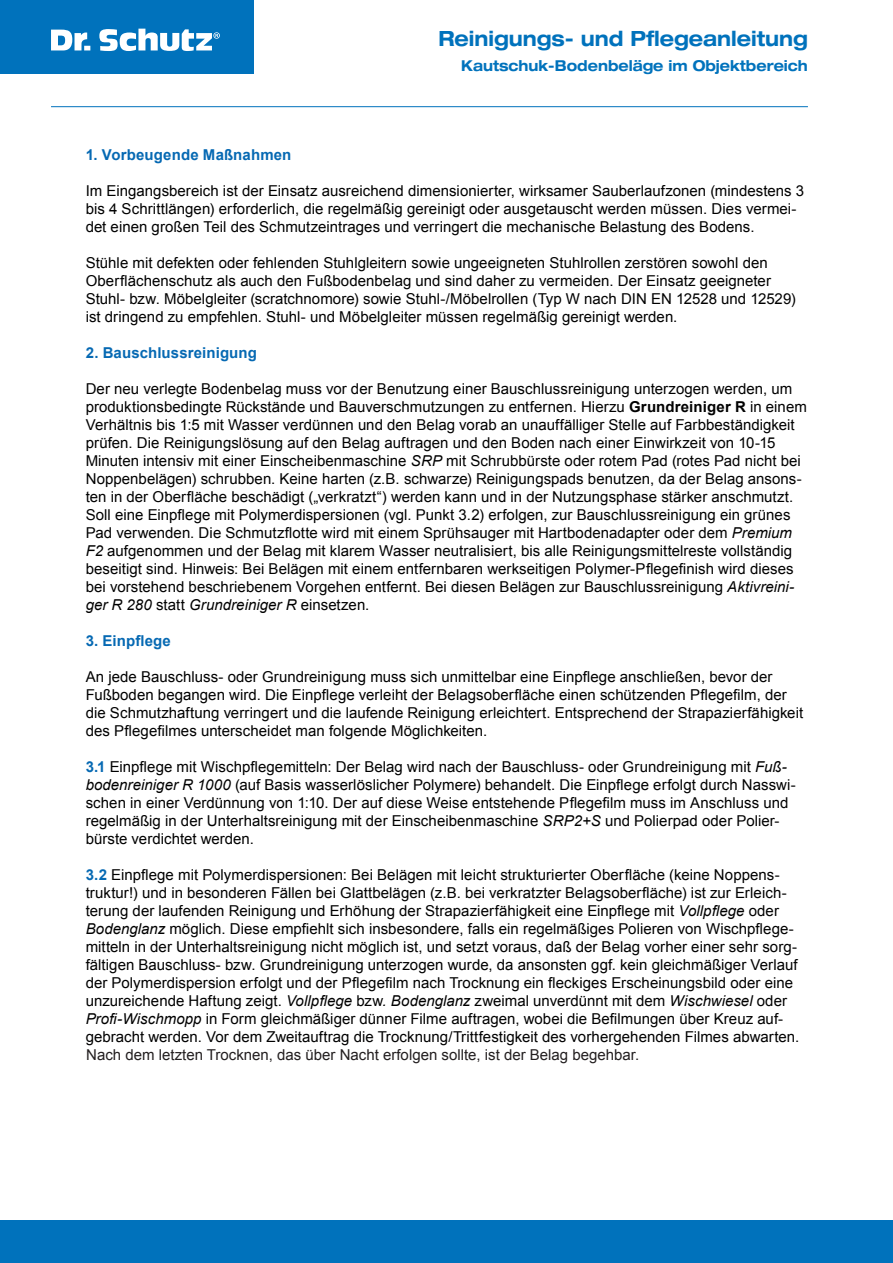
<style>
.page{position:relative;width:893px;height:1263px;background:#fff}
.page>*{position:absolute;margin:0;border:0;box-sizing:border-box;transform-origin:0 0}
.t1{font:700 expanded 21px "Helvetica Neue LT Pro";color:#0072bc;scale:.9 1}
.t2{font:15px/18px "Arial";letter-spacing:.005em;color:#000}
.t3{font:15px "Arial";color:#231f20}
.t4{font:700 15px "Arial";letter-spacing:.01em;color:#0669b3}
.t5{font:700 expanded 15px "Helvetica Neue LT Pro";color:#0072bc;scale:.9 1}
.s1{font-weight:700}
.s2{font-style:italic}
.s3{font-weight:700;color:#0669b3}
</style>
<div class="page">
<div style="left:0;top:0;width:253px;height:73px;background:#0072bc"></div>
<svg style="left:51px;top:29px;width:169px;height:22px"></svg>
<div style="left:0;top:1220px;width:893px;height:43px;background:#0072bc"></div>
<hr style="left:51px;top:106px;width:757px;height:1px;background:#0072bc">
<h1 class="t1" style="left:438px;top:25px;width:412px">Reinigungs- und Pflegeanleitung</h1>
<p class="t5" style="left:461px;top:56px;width:387px">Kautschuk-Bodenbeläge im Objektbereich</p>
<p class="t4" style="left:86px;top:145px;width:207px">1. Vorbeugende Maßnahmen</p>
<p class="t2" style="left:86px;top:182px;width:720px">Im Eingangsbereich ist der Einsatz ausreichend dimensionierter, wirksamer Sauberlaufzonen (mindestens 3 bis 4 Schrittlängen) erforderlich, die regelmäßig gereinigt oder ausgetauscht werden müssen. Dies vermei&shy;det einen großen Teil des Schmutzeintrages und verringert die mechanische Belastung des Bodens.</p>
<p class="t2" style="left:86px;top:254px;width:712px">Stühle mit defekten oder fehlenden Stuhlgleitern sowie ungeeigneten Stuhlrollen zerstören sowohl den Oberflächenschutz als auch den Fußbodenbelag und sind daher zu vermeiden. Der Einsatz geeigneter Stuhl- bzw. Möbelgleiter (scratchnomore) sowie Stuhl-/Möbelrollen (Typ W nach DIN EN 12528 und 12529) ist dringend zu empfehlen. Stuhl- und Möbelgleiter müssen regelmäßig gereinigt werden.</p>
<p class="t4" style="left:86px;top:343px;width:173px">2. Bauschlussreinigung</p>
<p class="t2" style="left:86px;top:380px;width:723px">Der neu verlegte Bodenbelag muss vor der Benutzung einer Bauschlussreinigung unterzogen werden, um produktionsbedingte Rückstände und Bauverschmutzungen zu entfernen. Hierzu <span class="s1">Grundreiniger R</span> in einem Verhältnis bis 1:5 mit Wasser verdünnen und den Belag vorab an unauffälliger Stelle auf Farbbeständigkeit prüfen. Die Reinigungslösung auf den Belag auftragen und den Boden nach einer Einwirkzeit von 10-15<br>Minuten intensiv mit einer Einscheibenmaschine <span class="s2">SRP</span> mit Schrubbürste oder rotem Pad (rotes Pad nicht bei Noppenbelägen) schrubben. Keine harten (z.B. schwarze) Reinigungspads benutzen, da der Belag ansons&shy;ten in der Oberfläche beschädigt („verkratzt“) werden kann und in der Nutzungsphase stärker anschmutzt.<br>Soll eine Einpflege mit Polymerdispersionen (vgl. Punkt 3.2) erfolgen, zur Bauschlussreinigung ein grünes Pad verwenden. Die Schmutzflotte wird mit einem Sprühsauger mit Hartbodenadapter oder dem <span class="s2">Premium F2</span> aufgenommen und der Belag mit klarem Wasser neutralisiert, bis alle Reinigungsmittelreste vollständig beseitigt sind. Hinweis: Bei Belägen mit einem entfernbaren werkseitigen Polymer-Pflegefinish wird dieses bei vorstehend beschriebenem Vorgehen entfernt. Bei diesen Belägen zur Bauschlussreinigung <span class="s2">Aktivreini&shy;ger R 280</span> statt <span class="s2">Grundreiniger R</span> einsetzen.</p>
<p class="t4" style="left:86px;top:631px;width:87px">3. Einpflege</p>
<p class="t2" style="left:86px;top:668px;width:719px">An jede Bauschluss- oder Grundreinigung muss sich unmittelbar eine Einpflege anschließen, bevor der Fußboden begangen wird. Die Einpflege verleiht der Belagsoberfläche einen schützenden Pflegefilm, der die Schmutzhaftung verringert und die laufende Reinigung erleichtert. Entsprechend der Strapazierfähigkeit des Pflegefilmes unterscheidet man folgende Möglichkeiten.</p>
<p class="t2" style="left:86px;top:758px;width:712px"><span class="s3">3.1</span> Einpflege mit Wischpflegemitteln: Der Belag wird nach der Bauschluss- oder Grundreinigung mit <span class="s2">Fuß&shy;bodenreiniger R 1000</span> (auf Basis wasserlöslicher Polymere) behandelt. Die Einpflege erfolgt durch Nasswi&shy;schen in einer Verdünnung von 1:10. Der auf diese Weise entstehende Pflegefilm muss im Anschluss und regelmäßig in der Unterhaltsreinigung mit der Einscheibenmaschine <span class="s2">SRP2+S</span> und Polierpad oder Polier&shy;bürste verdichtet werden.</p>
<p class="t2" style="left:86px;top:866px;width:695px"><span class="s3">3.2</span> Einpflege mit Polymerdispersionen: Bei Belägen mit leicht strukturierter Oberfläche (keine Noppens-</p>
<p class="t2" style="left:86px;top:884px;width:702px">truktur!) und in besonderen Fällen bei Glattbelägen (z.B. bei verkratzter Belagsoberfläche) ist zur Erleich-</p>
<p class="t2" style="left:86px;top:902px;width:695px">terung der laufenden Reinigung und Erhöhung der Strapazierfähigkeit eine Einpflege mit <span class="s2">Vollpflege</span> oder</p>
<p class="t2" style="left:86px;top:920px;width:710px"><span class="s2">Bodenglanz</span> möglich. Diese empfiehlt sich insbesondere, falls ein regelmäßiges Polieren von Wischpflege-</p>
<p class="t2" style="left:86px;top:938px;width:713px">mitteln in der Unterhaltsreinigung nicht möglich ist, und setzt voraus, daß der Belag vorher einer sehr sorg-</p>
<p class="t2" style="left:86px;top:956px;width:714px">fältigen Bauschluss- bzw. Grundreinigung unterzogen wurde, da ansonsten ggf. kein gleichmäßiger Verlauf</p>
<p class="t2" style="left:86px;top:974px;width:709px">der Polymerdispersion erfolgt und der Pflegefilm nach Trocknung ein fleckiges Erscheinungsbild oder eine</p>
<p class="t2" style="left:86px;top:992px;width:703px">unzureichende Haftung zeigt. <span class="s2">Vollpflege</span> bzw<span class="s2">. Bodenglanz</span> zweimal unverdünnt mit dem <span class="s2">Wischwiesel</span> oder</p>
<p class="t2" style="left:86px;top:1010px;width:699px"><span class="s2">Profi-Wischmopp</span> in Form gleichmäßiger dünner Filme auftragen, wobei die Befilmungen über Kreuz auf-</p>
<p class="t2" style="left:86px;top:1028px;width:715px">gebracht werden. Vor dem Zweitauftrag die Trocknung/Trittfestigkeit des vorhergehenden Filmes abwarten.</p>
<p class="t2" style="left:462px;top:1046px;width:5px">l</p>
<p class="t2" style="left:550px;top:1046px;width:93px">lag begehbar.</p>
<p class="t3" style="left:86px;top:1045px;width:554px">Nach dem letzten Trocknen, das über Nacht erfolgen sollte, ist der Belag begehbar.</p>
</div>
